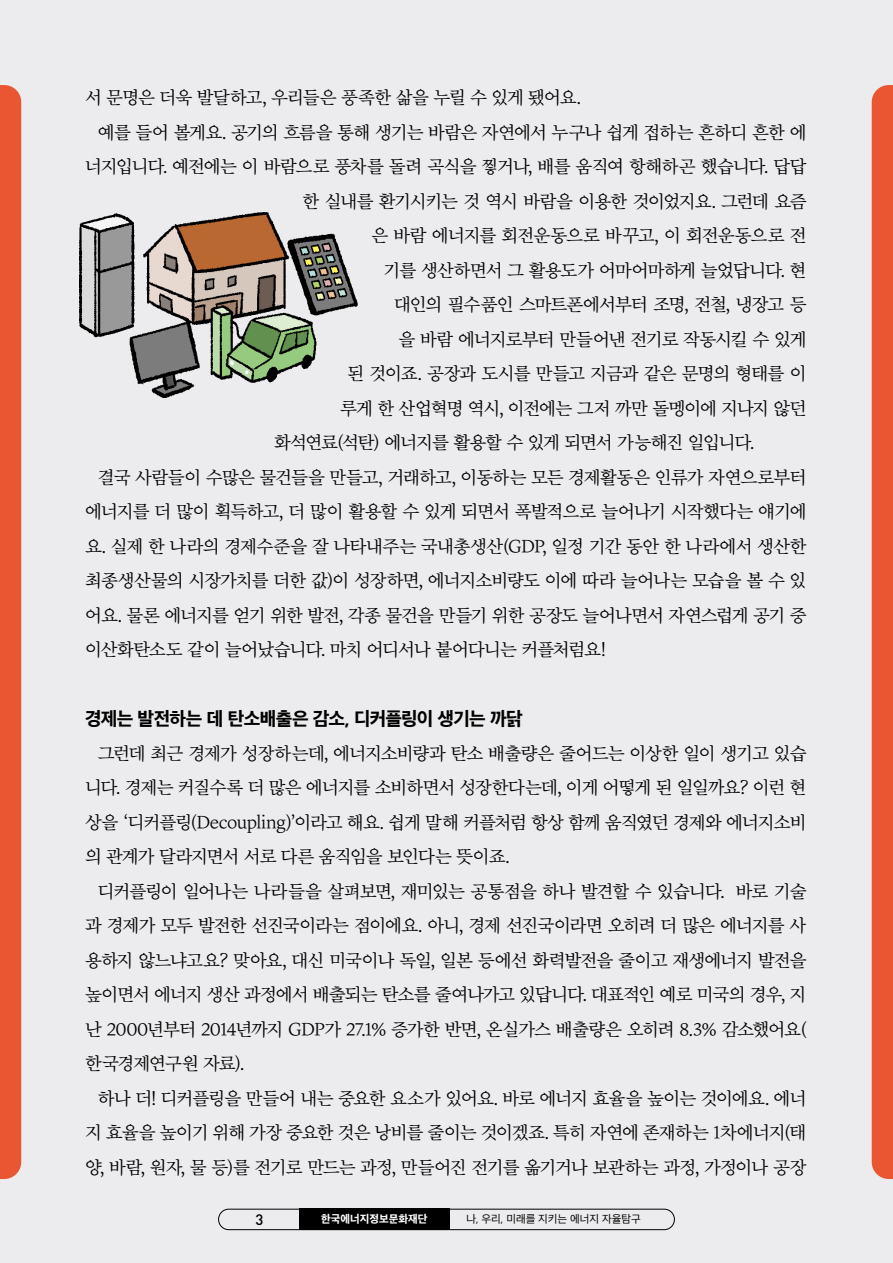
<style>
.page{position:relative;width:893px;height:1263px;background:#ececee}
.page>*{position:absolute;margin:0;border:0;box-sizing:border-box;transform-origin:0 0}
.t1{font:18px/34.5px "SD Myeongjo Neoa c Rg";letter-spacing:-.055em;color:#000;text-align:justify}
.t2{font:18px "SD Gothic Neoa h Ex Bd";letter-spacing:-.035em;color:#000}
.t3{font:500 15px "DIN Pro";color:#000}
.t4{font:10.5px "SD Gothic Neoa d Rg";color:#000}
.t5{font:10.5px "SD Gothic Neoa h Ex Bd";color:#fff}
</style>
<div class="page">
<div style="left:218px;top:1209px;width:457px;height:21px;border:1px solid #000;border-radius:10px"></div>
<div style="left:299px;top:1209px;width:150px;height:21px;background:#000"></div>
<div style="left:0;top:85px;width:21px;height:1094px;background:#ea5532"></div>
<div style="left:872px;top:85px;width:21px;height:1094px;background:#ea5532"></div>
<img style="left:80px;top:213px;width:277px;height:185px">
<p class="t1" style="left:85px;top:81px;width:497px">서 문명은 더욱 발달하고, 우리들은 풍족한 삶을 누릴 수 있게 됐어요.</p>
<p class="t1" style="left:98px;top:116px;width:710px">예를 들어 볼게요. 공기의 흐름을 통해 생기는 바람은 자연에서 누구나 쉽게 접하는 흔하디 흔한 에</p>
<p class="t1" style="left:85px;top:150px;width:723px">너지입니다. 예전에는 이 바람으로 풍차를 돌려 곡식을 찧거나, 배를 움직여 항해하곤 했습니다. 답답</p>
<p class="t1" style="left:303px;top:185px;width:506px">한 실내를 환기시키는 것 역시 바람을 이용한 것이었지요. 그런데 요즘</p>
<p class="t1" style="left:372px;top:219px;width:437px">은 바람 에너지를 회전운동으로 바꾸고, 이 회전운동으로 전</p>
<p class="t1" style="left:384px;top:254px;width:424px">기를 생산하면서 그 활용도가 어마어마하게 늘었답니다. 현</p>
<p class="t1" style="left:394px;top:288px;width:414px">대인의 필수품인 스마트폰에서부터 조명, 전철, 냉장고 등</p>
<p class="t1" style="left:399px;top:323px;width:410px">을 바람 에너지로부터 만들어낸 전기로 작동시킬 수 있게</p>
<p class="t1" style="left:348px;top:357px;width:461px">된 것이죠. 공장과 도시를 만들고 지금과 같은 문명의 형태를 이</p>
<p class="t1" style="left:340px;top:392px;width:468px">루게 한 산업혁명 역시, 이전에는 그저 까만 돌멩이에 지나지 않던</p>
<p class="t1" style="left:274px;top:426px;width:482px">화석연료(석탄) 에너지를 활용할 수 있게 되면서 가능해진 일입니다.</p>
<p class="t1" style="left:98px;top:461px;width:710px">결국 사람들이 수많은 물건들을 만들고, 거래하고, 이동하는 모든 경제활동은 인류가 자연으로부터</p>
<p class="t1" style="left:85px;top:495px;width:723px">에너지를 더 많이 획득하고, 더 많이 활용할 수 있게 되면서 폭발적으로 늘어나기 시작했다는 얘기에</p>
<p class="t1" style="left:85px;top:530px;width:723px">요. 실제 한 나라의 경제수준을 잘 나타내주는 국내총생산(GDP, 일정 기간 동안 한 나라에서 생산한</p>
<p class="t1" style="left:85px;top:564px;width:723px">최종생산물의 시장가치를 더한 값)이 성장하면, 에너지소비량도 이에 따라 늘어나는 모습을 볼 수 있</p>
<p class="t1" style="left:85px;top:599px;width:723px">어요. 물론 에너지를 얻기 위한 발전, 각종 물건을 만들기 위한 공장도 늘어나면서 자연스럽게 공기 중</p>
<p class="t1" style="left:85px;top:633px;width:522px">이산화탄소도 같이 늘어났습니다. 마치 어디서나 붙어다니는 커플처럼요!</p>
<p class="t2" style="left:85px;top:710px;width:439px">경제는 발전하는 데 탄소배출은 감소, 디커플링이 생기는 까닭</p>
<p class="t1" style="left:85px;top:737px;width:723px;text-indent:13px">그런데 최근 경제가 성장하는데, 에너지소비량과 탄소 배출량은 줄어드는 이상한 일이 생기고 있습 니다. 경제는 커질수록 더 많은 에너지를 소비하면서 성장한다는데, 이게 어떻게 된 일일까요? 이런 현 상을 ‘디커플링(Decoupling)’이라고 해요. 쉽게 말해 커플처럼 항상 함께 움직였던 경제와 에너지소비 의 관계가 달라지면서 서로 다른 움직임을 보인다는 뜻이죠.</p>
<p class="t1" style="left:85px;top:875px;width:723px;text-indent:13px">디커플링이 일어나는 나라들을 살펴보면, 재미있는 공통점을 하나 발견할 수 있습니다. 바로 기술 과 경제가 모두 발전한 선진국이라는 점이에요. 아니, 경제 선진국이라면 오히려 더 많은 에너지를 사 용하지 않느냐고요? 맞아요, 대신 미국이나 독일, 일본 등에선 화력발전을 줄이고 재생에너지 발전을 높이면서 에너지 생산 과정에서 배출되는 탄소를 줄여나가고 있답니다. 대표적인 예로 미국의 경우, 지 난 2000년부터 2014년까지 GDP가 27.1% 증가한 반면, 온실가스 배출량은 오히려 8.3% 감소했어요( 한국경제연구원 자료).</p>
<p class="t1" style="left:85px;top:1082px;width:723px;text-indent:13px">하나 더! 디커플링을 만들어 내는 중요한 요소가 있어요. 바로 에너지 효율을 높이는 것이에요. 에너 지 효율을 높이기 위해 가장 중요한 것은 낭비를 줄이는 것이겠죠. 특히 자연에 존재하는 1차에너지(태 양, 바람, 원자, 물 등)를 전기로 만드는 과정, 만들어진 전기를 옮기거나 보관하는 과정, 가정이나 공장</p>
<p class="t3" style="left:255px;top:1207px;width:9px">3</p>
<p class="t5" style="left:321px;top:1214px;width:108px">한국에너지정보문화재단</p>
<p class="t4" style="left:466px;top:1214px;width:176px">나, 우리, 미래를 지키는 에너지 자율탐구</p>
</div>
